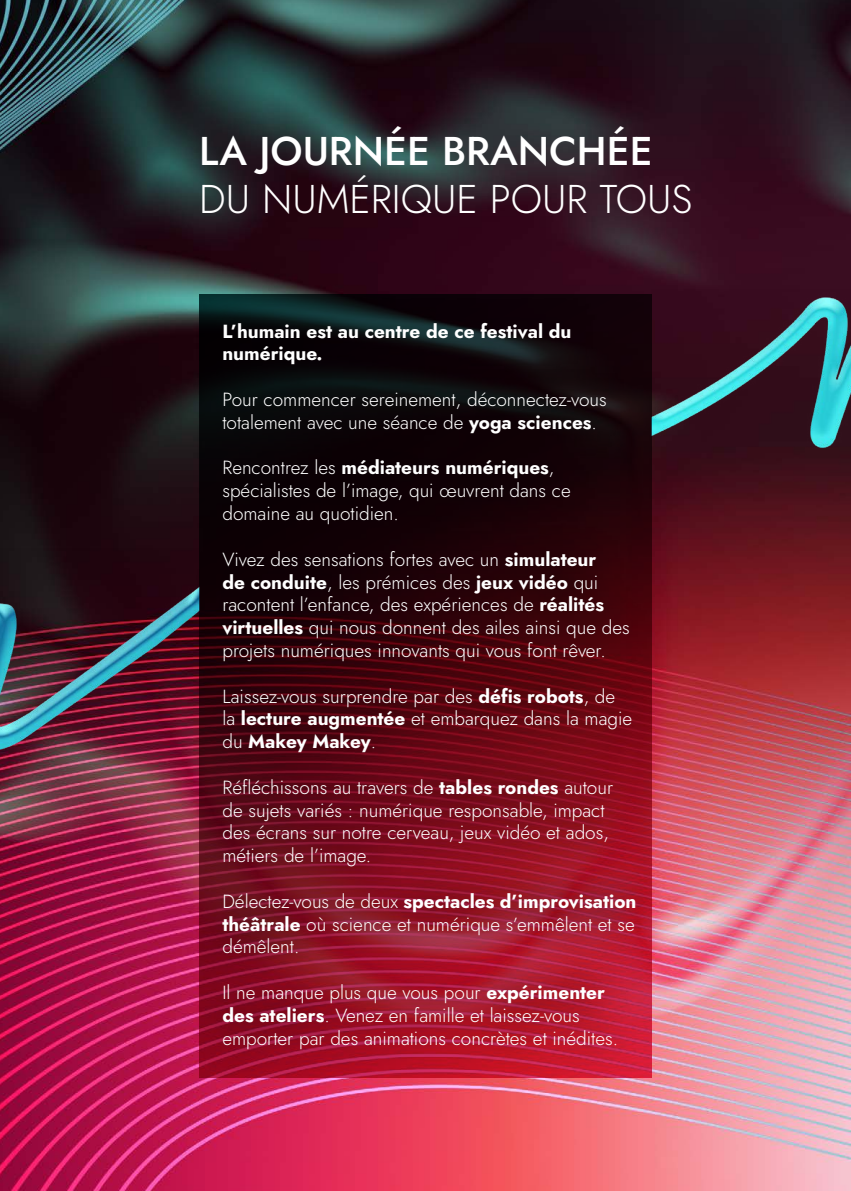
<style>
.page{position:relative;width:851px;height:1191px;background:#fff}
.page>*{position:absolute;margin:0;border:0;box-sizing:border-box;transform-origin:0 0}
.t1{font:300 40.2px "Jost";color:#fff}
.t2{font:500 40.2px "Jost";color:#fff}
.t3{font:300 19px/22.8px "Jost";color:#fff}
.t4{font:700 19px/22.8px "Jost";color:#fff}
.s1{font-weight:700}
</style>
<div class="page">
<img style="left:0;top:0;width:850px;height:1191px">
<img style="left:0;top:548px;width:193px;height:253px">
<img style="left:651px;top:289px;width:199px;height:212px">
<div style="left:193px;top:295px;width:471px;height:780px;background:#000;opacity:.75"></div>
<h1 class="t2" style="left:199px;top:123px;width:455px">LA JOURNÉE BRANCHÉE</h1>
<h1 class="t1" style="left:199px;top:172px;width:494px">DU NUMÉRIQUE POUR TOUS</h1>
<p class="t4" style="left:222px;top:320px;width:350px">L’humain est au centre de ce festival du numérique.</p>
<p class="t3" style="left:222px;top:388px;width:386px">Pour commencer sereinement, déconnectez-vous totalement avec une séance de <span class="s1">yoga sciences</span>.</p>
<p class="t3" style="left:222px;top:456px;width:350px">Rencontrez les <span class="s1">médiateurs numériques</span>, spécialistes de l’image, qui œuvrent dans ce domaine au quotidien.</p>
<p class="t3" style="left:222px;top:548px;width:409px">Vivez des sensations fortes avec un <span class="s1">simulateur<br>de conduite</span>, les prémices des <span class="s1">jeux vidéo</span> qui racontent l’enfance, des expériences de <span class="s1">réalités virtuelles</span> qui nous donnent des ailes ainsi que des projets numériques innovants qui vous font rêver.</p>
<p class="t3" style="left:222px;top:684px;width:411px">Laissez-vous surprendre par des <span class="s1">défis robots</span>, de la <span class="s1">lecture augmentée</span> et embarquez dans la magie du <span class="s1">Makey Makey</span>.</p>
<p class="t3" style="left:222px;top:776px;width:392px">Réfléchissons au travers de <span class="s1">tables rondes</span> autour de sujets variés : numérique responsable, impact des écrans sur notre cerveau, jeux vidéo et ados, métiers de l’image.</p>
<p class="t3" style="left:222px;top:890px;width:415px;text-align:justify">Délectez-vous de deux <span class="s1">spectacles d’improvisation théâtrale</span> où science et numérique s’emmêlent et se démêlent.</p>
<p class="t3" style="left:222px;top:981px;width:397px">Il ne manque plus que vous pour <span class="s1">expérimenter des ateliers</span>. Venez en famille et laissez-vous emporter par des animations concrètes et inédites.</p>
</div>
